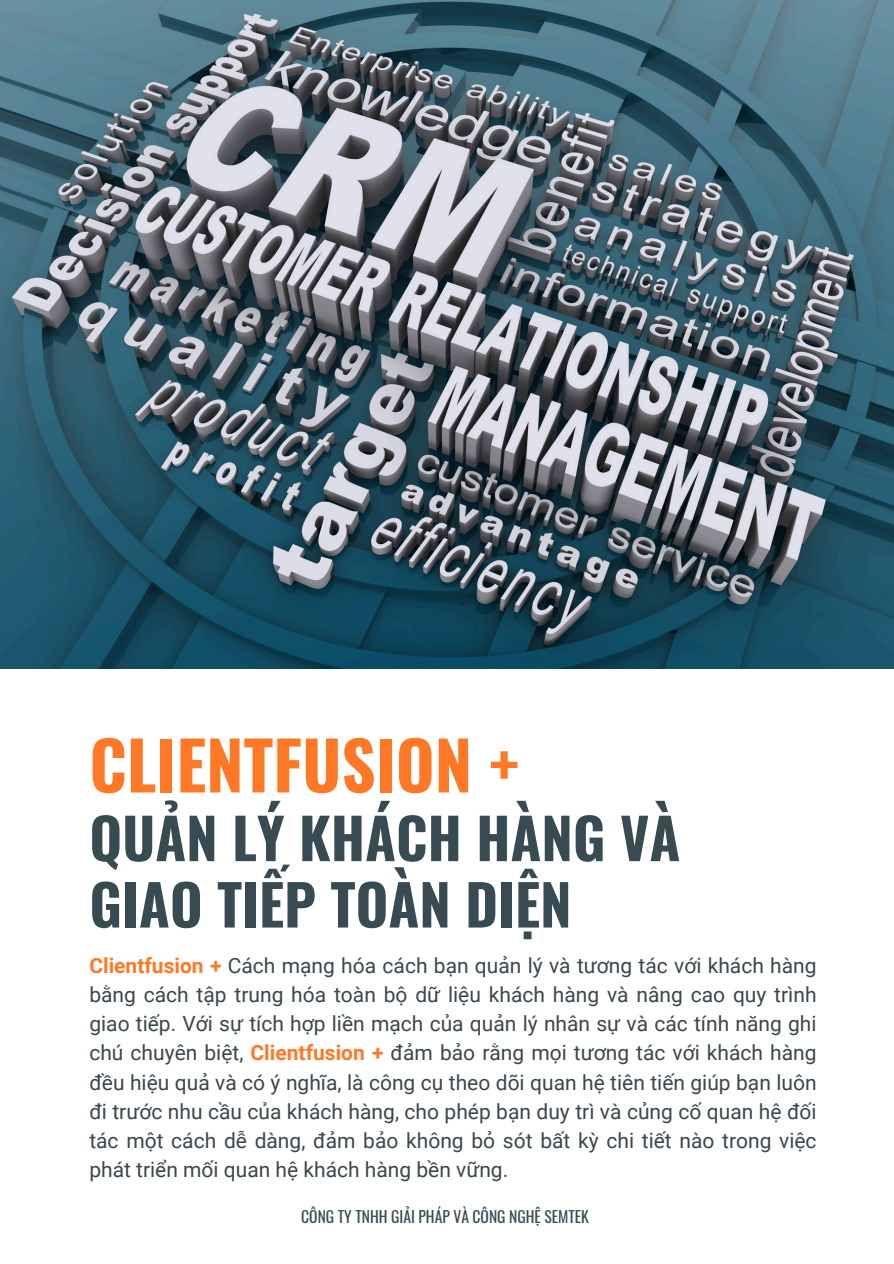
<style>
.page{position:relative;width:894px;height:1264px;background:#fff}
.page>*{position:absolute;margin:0;border:0;box-sizing:border-box;transform-origin:0 0}
.t1{font:700 66.6px "Oswald";color:#ff7825}
.t2{font:700 56.1px/66.3px "Oswald";color:#384b53}
.t3{font:21px/29.2px "Roboto";color:#3a474d;text-align:justify}
.t4{font:15.6px "Oswald";color:#384b53}
.s1{font-weight:700;color:#ff7825}
</style>
<div class="page">
<img style="left:0;top:0;width:893px;height:668px">
<p class="t1" style="left:89px;top:713px;width:431px">CLIENTFUSION +</p>
<p class="t2" style="left:89px;top:802px;width:592px">QUẢN LÝ KHÁCH HÀNG VÀ<br>GIAO TIẾP TOÀN DIỆN</p>
<h1 class="t3" style="left:89px;top:950px;width:728px"><span class="s1">Clientfusion +</span> Cách mạng hóa cách bạn quản lý và tương tác với khách hàng bằng cách tập trung hóa toàn bộ dữ liệu khách hàng và nâng cao quy trình giao tiếp. Với sự tích hợp liền mạch của quản lý nhân sự và các tính năng ghi chú chuyên biệt, <span class="s1">Clientfusion +</span> đảm bảo rằng mọi tương tác với khách hàng đều hiệu quả và có ý nghĩa, là công cụ theo dõi quan hệ tiên tiến giúp bạn luôn đi trước nhu cầu của khách hàng, cho phép bạn duy trì và củng cố quan hệ đối tác một cách dễ dàng, đảm bảo không bỏ sót bất kỳ chi tiết nào trong việc phát triển mối quan hệ khách hàng bền vững.</h1>
<h2 class="t4" style="left:301px;top:1204px;width:289px">CÔNG TY TNHH GIẢI PHÁP VÀ CÔNG NGHỆ SEMTEK</h2>
</div>
